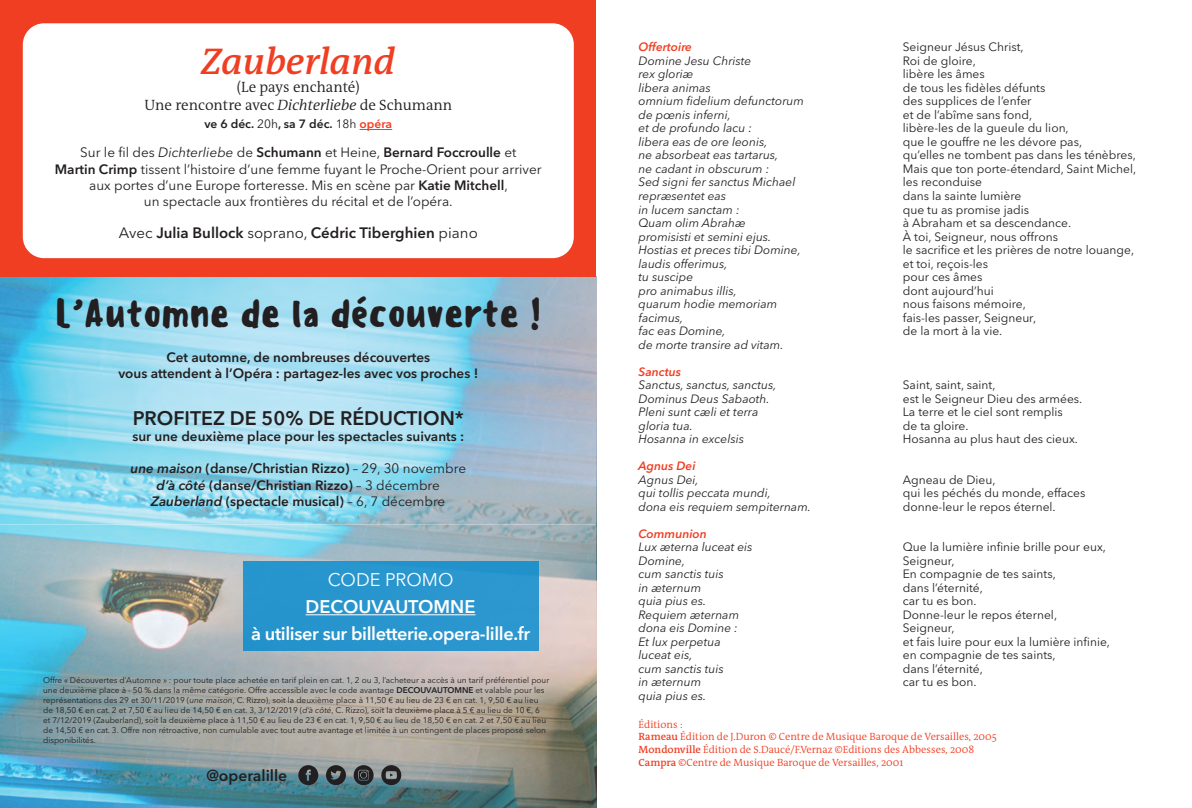
<style>
.page{position:relative;width:1192px;height:808px;background:#fff}
.page>*{position:absolute;margin:0;border:0;box-sizing:border-box;transform-origin:0 0}
.t1{font:500 37.5px "Sensei";letter-spacing:-.01em;color:#231f20}
.t2{font:italic 600 37.5px "The Antiqua B W6";color:#ef3e22}
.t3{font:600 19.5px "Avenir Next LT Pro";color:#231f20}
.t4{font:600 18.15px/27.3px "Avenir Next LT Pro";letter-spacing:-.02em;color:#fff;text-align:center}
.t5{font:18.15px "Avenir Next LT Pro";color:#fff}
.t6{font:600 15.6px "Avenir Next LT Pro";color:#231f20}
.t7{font:300 15px/18.8px "The Antiqua B W4";color:#231f20;text-align:center}
.t8{font:600 15px "Avenir Next LT Pro";color:#231f20}
.t9{font:600 13.5px/16.2px "Avenir Next LT Pro";color:#231f20;text-align:center}
.t10{font:13.5px/16.2px "Avenir Next LT Pro";color:#231f20;text-align:center}
.t11{font:12px/13.5px "Avenir Next LT Pro";color:#231f20}
.t12{font:italic 12px/13.5px "Avenir Next LT Pro";color:#231f20}
.t13{font:italic 600 12px "Avenir Next LT Pro";color:#ef3e22}
.t14{font:600 12px "Avenir Next LT Pro";color:#231f20}
.t15{font:300 10.5px/12.6px "The Antiqua B W4";color:#ef3e22}
.t16{font:8.25px/9.9px "Avenir Next LT Pro";color:#231f20}
.s1{font-style:italic}
.s2{font-weight:400}
.s3{color:#ef3e22}
.s4{font-weight:600}
.s5{font-family:"The Antiqua B W6";font-weight:600}
</style>
<div class="page">
<img style="left:0;top:277px;width:596px;height:530px">
<svg style="left:0;top:349px;width:596px;height:175px;background:#9ad1e4"></svg>
<svg style="left:0;top:524px;width:596px;height:175px;background:#a1b9be"></svg>
<div style="left:0;top:0;width:596px;height:277px;background:#ef3e22"></div>
<div style="left:23px;top:23px;width:551px;height:235px;background:#fff;border-radius:21px"></div>
<hr style="left:359px;top:129px;width:33px;height:1px;background:#ef3e22">
<div style="left:243px;top:561px;width:295px;height:89px;background:#2995ce"></div>
<hr style="left:306px;top:614px;width:169px;height:1px;background:#fff">
<svg style="left:298px;top:765px;width:20px;height:20px"></svg>
<svg style="left:381px;top:765px;width:20px;height:20px"></svg>
<svg style="left:326px;top:765px;width:20px;height:20px"></svg>
<svg style="left:353px;top:765px;width:20px;height:20px"></svg>
<h1 class="t2" style="left:201px;top:37px;width:195px">Zauberland</h1>
<p class="t7" style="left:144px;top:77px;width:309px">(Le pays enchanté)<br>Une rencontre avec <span class="s1">Dichterliebe</span> de Schumann</p>
<p class="t14" style="left:204px;top:117px;width:189px">ve 6 déc. <span class="s2">20h</span>, sa 7 déc. <span class="s2">18h</span> <span class="s3">opéra</span></p>
<p class="t10" style="left:55px;top:145px;width:488px">Sur le fil des <span class="s1">Dichterliebe</span> de <span class="s4">Schumann</span> et Heine, <span class="s4">Bernard Foccroulle</span> et<br><span class="s4">Martin Crimp</span> tissent l’histoire d’une femme fuyant le Proche-Orient pour arriver aux portes d’une Europe forteresse. Mis en scène par <span class="s4">Katie Mitchell</span>,<br>un spectacle aux frontières du récital et de l’opéra.</p>
<p class="t8" style="left:119px;top:224px;width:360px"><span class="s2">Avec</span> Julia Bullock <span class="s2">soprano,</span> Cédric Tiberghien <span class="s2">piano</span></p>
<h1 class="t1" style="left:56px;top:288px;width:487px">L’Automne de la découverte !</h1>
<p class="t9" style="left:118px;top:349px;width:361px">Cet automne, de nombreuses découvertes<br>vous attendent à l’Opéra : partagez-les avec vos proches !</p>
<h2 class="t3" style="left:133px;top:406px;width:333px">PROFITEZ DE 50% DE RÉDUCTION*</h2>
<p class="t9" style="left:132px;top:428px;width:333px">sur une deuxième place pour les spectacles suivants :</p>
<p class="t9" style="left:130px;top:460px;width:337px"><span class="s1">une maison</span> (danse/Christian Rizzo) <span class="s2">– 29, 30 novembre </span><span class="s1">d’à côté</span> (danse/Christian Rizzo) <span class="s2">– 3 décembre<br></span><span class="s1">Zauberland</span> (spectacle musical) <span class="s2">– 6, 7 décembre</span></p>
<h3 class="t5" style="left:328px;top:568px;width:127px">CODE PROMO</h3>
<h3 class="t4" style="left:251px;top:592px;width:280px">DECOUVAUTOMNE<br>à utiliser sur billetterie.opera-lille.fr</h3>
<p class="t16" style="left:43px;top:675px;width:508px">Offre « Découvertes d’Automne » : pour toute place achetée en tarif plein en cat. 1, 2 ou 3, l’acheteur a accès à un tarif préférentiel pour une deuxième place à - 50 % dans la même catégorie. Offre accessible avec le code avantage <span class="s4">DECOUVAUTOMNE</span> et valable pour les représentations des 29 et 30/11/2019 (<span class="s1">une maison</span>, C. Rizzo), soit la deuxième place à 11,50 € au lieu de 23 € en cat. 1, 9,50 € au lieu de 18,50 € en cat. 2 et 7,50 € au lieu de 14,50 € en cat. 3, 3/12/2019 (<span class="s1">d’à côté</span>, C. Rizzo), soit la deuxième place à 5 € au lieu de 10 €, 6<br>et 7/12/2019 (Zauberland), soit la deuxième place à 11,50 € au lieu de 23 € en cat. 1, 9,50 € au lieu de 18,50 € en cat. 2 et 7,50 € au lieu de 14,50 € en cat. 3. Offre non rétroactive, non cumulable avec tout autre avantage et limitée à un contingent de places proposé selon disponibilités.</p>
<h3 class="t6" style="left:206px;top:766px;width:82px">@operalille</h3>
<p class="t13" style="left:638px;top:40px;width:55px">Offertoire</p>
<p class="t12" style="left:638px;top:54px;width:167px">Domine Jesu Christe<br>rex gloriæ<br>libera animas<br>omnium fidelium defunctorum de pœnis inferni,<br>et de profundo lacu :<br>libera eas de ore leonis,<br>ne absorbeat eas tartarus,<br>ne cadant in obscurum :<br>Sed signi fer sanctus Michael repræsentet eas<br>in lucem sanctam :<br>Quam olim Abrahæ<br>promisisti et semini ejus.<br>Hostias et preces tibi Domine, laudis offerimus,<br>tu suscipe<br>pro animabus illis,<br>quarum hodie memoriam facimus,<br>fac eas Domine,<br>de morte transire ad vitam.</p>
<p class="t13" style="left:638px;top:364px;width:44px">Sanctus</p>
<p class="t12" style="left:638px;top:378px;width:139px">Sanctus, sanctus, sanctus,<br>Dominus Deus Sabaoth.<br>Pleni sunt cæli et terra gloria tua.<br>Hosanna in excelsis</p>
<p class="t13" style="left:638px;top:458px;width:58px">Agnus Dei</p>
<p class="t12" style="left:638px;top:472px;width:174px">Agnus Dei,<br>qui tollis peccata mundi,<br>dona eis requiem sempiternam.</p>
<p class="t13" style="left:638px;top:526px;width:70px">Communion</p>
<p class="t12" style="left:638px;top:540px;width:115px">Lux æterna luceat eis<br>Domine,<br>cum sanctis tuis<br>in æternum<br>quia pius es.<br>Requiem æternam dona eis Domine :<br>Et lux perpetua luceat eis,<br>cum sanctis tuis<br>in æternum<br>quia pius es.</p>
<p class="t11" style="left:902px;top:40px;width:235px">Seigneur Jésus Christ,<br>Roi de gloire,<br>libère les âmes<br>de tous les fidèles défunts<br>des supplices de l’enfer<br>et de l’abîme sans fond,<br>libère-les de la gueule du lion,<br>que le gouffre ne les dévore pas,<br>qu’elles ne tombent pas dans les ténèbres,<br>Mais que ton porte-étendard, Saint Michel, les reconduise<br>dans la sainte lumière<br>que tu as promise jadis<br>à Abraham et sa descendance.<br>À toi, Seigneur, nous offrons<br>le sacrifice et les prières de notre louange, et toi, reçois-les<br>pour ces âmes<br>dont aujourd’hui<br>nous faisons mémoire,<br>fais-les passer, Seigneur,<br>de la mort à la vie.</p>
<p class="t11" style="left:902px;top:378px;width:181px">Saint, saint, saint,<br>est le Seigneur Dieu des armées.<br>La terre et le ciel sont remplis<br>de ta gloire.<br>Hosanna au plus haut des cieux.</p>
<p class="t11" style="left:902px;top:472px;width:184px">Agneau de Dieu,<br>qui les péchés du monde, effaces donne-leur le repos éternel.</p>
<p class="t11" style="left:902px;top:540px;width:209px">Que la lumière infinie brille pour eux,<br>Seigneur,<br>En compagnie de tes saints,<br>dans l’éternité,<br>car tu es bon.<br>Donne-leur le repos éternel,<br>Seigneur,<br>et fais luire pour eux la lumière infinie, en compagnie de tes saints,<br>dans l’éternité,<br>car tu es bon.</p>
<p class="t15" style="left:638px;top:718px;width:360px">Éditions :<br><span class="s5">Rameau</span> Édition de J.Duron © Centre de Musique Baroque de Versailles, 2005<br><span class="s5">Mondonville</span> Édition de S.Daucé/F.Vernaz ©Editions des Abbesses, 2008<br><span class="s5">Campra</span> ©Centre de Musique Baroque de Versailles, 2001</p>
</div>
